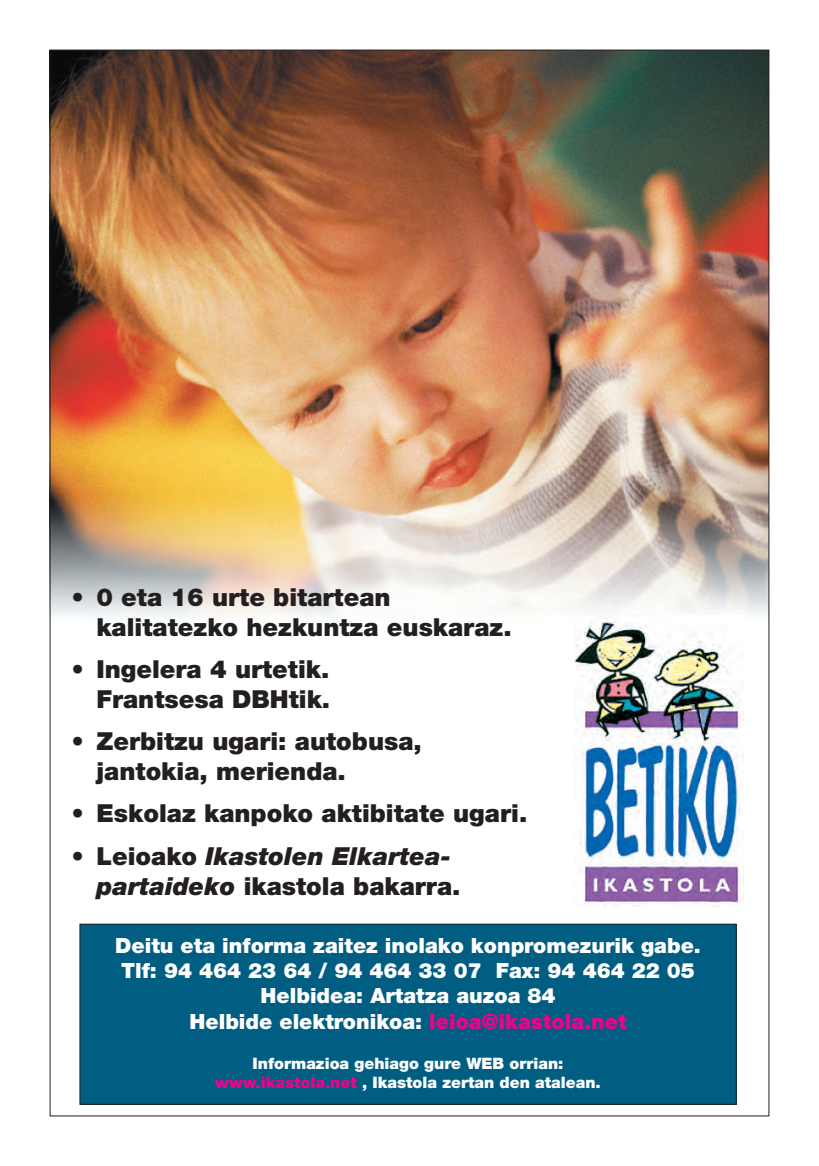
<style>
.page{position:relative;width:819px;height:1166px;background:#fff}
.page>*{position:absolute;margin:0;border:0;box-sizing:border-box;transform-origin:0 0}
.t1{font:900 24.85px/29.8px "Helvetica Neue";color:#231f20}
.t2{font:italic 900 24.85px/29.8px "Helvetica Neue";color:#231f20}
.t3{font:900 21px/25.2px "Helvetica Neue";color:#fff;text-align:center}
.t4{font:900 15.75px/18.9px "Helvetica Neue";color:#fff;text-align:center}
.s1{font-style:normal}
.s2{color:#ed028c}
</style>
<div class="page">
<img style="left:52px;top:52px;width:715px;height:565px">
<div style="left:575px;top:615px;width:170px;height:297px;background:#fff"></div>
<img style="left:575px;top:615px;width:168px;height:291px">
<div style="left:80px;top:924px;width:656px;height:180px;background:#005e82"></div>
<div style="left:79px;top:924px;width:657px;height:181px;border:1px solid #231f20"></div>
<p class="t1" style="left:96px;top:585px;width:416px;text-indent:-25px">• 0 eta 16 urte bitartean kalitatezko hezkuntza euskaraz.</p>
<p class="t1" style="left:72px;top:657px;width:260px;text-align:right">• Ingelera 4 urtetik.<br>Frantsesa DBHtik.</p>
<p class="t1" style="left:96px;top:729px;width:327px;text-indent:-25px">• Zerbitzu ugari: autobusa, jantokia, merienda.</p>
<p class="t1" style="left:72px;top:801px;width:457px">• Eskolaz kanpoko aktibitate ugari.</p>
<p class="t2" style="left:96px;top:843px;width:365px;text-indent:-25px"><span class="s1">• Leioako</span> Ikastolen Elkartea&shy;partaideko <span class="s1">ikastola bakarra.</span></p>
<p class="t3" style="left:115px;top:934px;width:587px">Deitu eta informa zaitez inolako konpromezurik gabe.<br>Tlf: 94 464 23 64 / 94 464 33 07 Fax: 94 464 22 05<br>Helbidea: Artatza auzoa 84<br>Helbide elektronikoa: <span class="s2">leioa@ikastola.net</span></p>
<p class="t4" style="left:215px;top:1055px;width:387px">Informazioa gehiago gure WEB orrian: <span class="s2">www.ikastola.net</span> , Ikastola zertan den atalean.</p>
</div>
